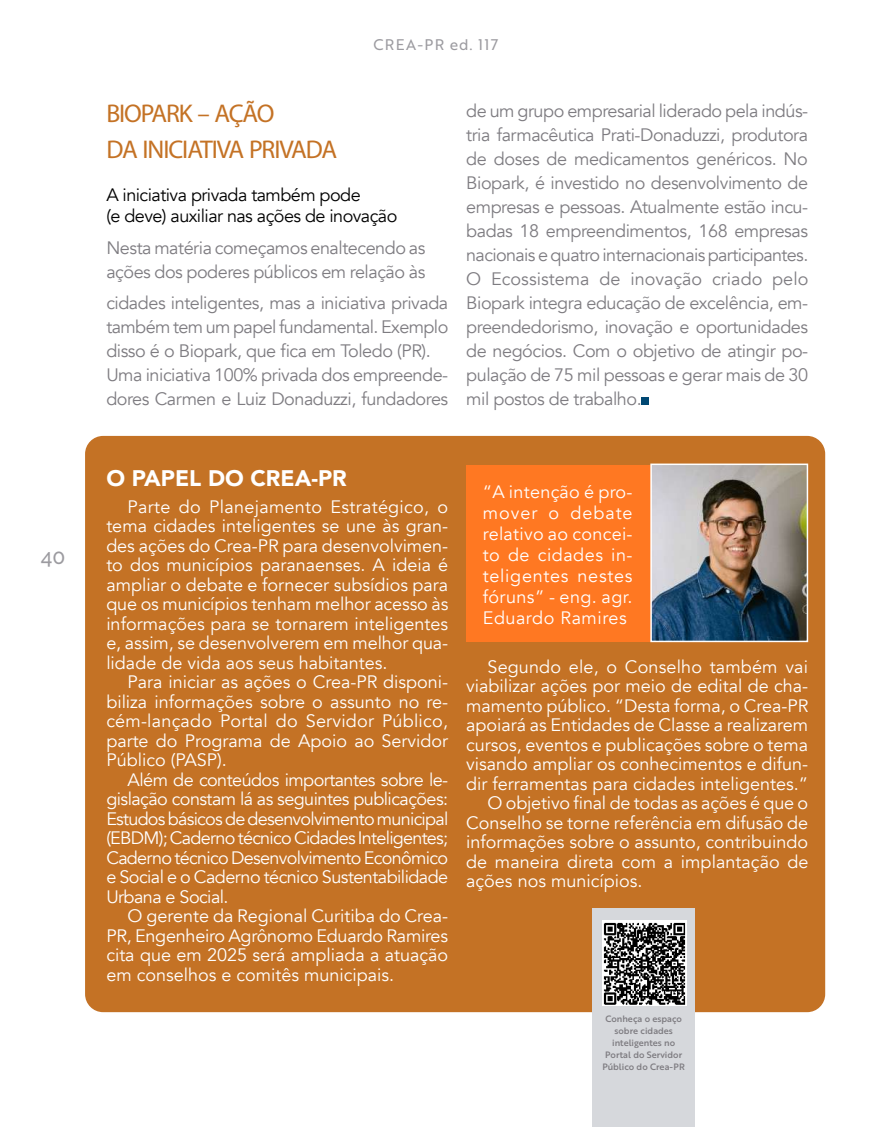
<style>
.page{position:relative;width:872px;height:1127px;background:#fff}
.page>*{position:absolute;margin:0;border:0;box-sizing:border-box;transform-origin:0 0}
.t1{font:36px/36px "Myriad Arabic";letter-spacing:-.03em;color:#c47225}
.t2{font:900 22.5px "Avenir";color:#fff}
.t3{font:500 21px "Raleway";color:#9c9ba0}
.t4{font:18px/19.5px "Avenir";color:#fff;text-align:justify}
.t5{font:18px/24px "Avenir";letter-spacing:-.025em;color:#7e7c81}
.t6{font:18px/21px "Avenir";letter-spacing:-.03em;color:#000}
.t7{font:15px "Brother 1816 Regular";letter-spacing:.09em;color:#9c9ba0}
.t8{font:9px/12px "Brother 1816 Medium";color:#7e7c81;text-align:center}
</style>
<div class="page">
<div style="left:85px;top:436px;width:740px;height:576px;background:#c47225;border-radius:18px"></div>
<div style="left:641px;top:397px;width:7px;height:8px;background:#004873"></div>
<div style="left:592px;top:909px;width:103px;height:218px;background:#d6d8dc"></div>
<img style="left:602px;top:920px;width:84px;height:86px">
<div style="left:466px;top:465px;width:186px;height:177px;background:#ff7822"></div>
<img style="left:653px;top:466px;width:152px;height:173px">
<div style="left:650px;top:463px;width:158px;height:179px;border:2px solid #fff"></div>
<p class="t3" style="left:41px;top:544px;width:26px">40</p>
<p class="t7" style="left:373px;top:33px;width:126px">CREA-PR ed. 117</p>
<h1 class="t1" style="left:106px;top:96px;width:232px">BIOPARK – AÇÃO<br>DA INICIATIVA PRIVADA</h1>
<p class="t6" style="left:106px;top:184px;width:292px">A iniciativa privada também pode<br>(e deve) auxiliar nas ações de inovação</p>
<p class="t5" style="left:106px;top:236px;width:321px">Nesta matéria começamos enaltecendo as ações dos poderes públicos em relação às</p>
<p class="t5" style="left:106px;top:291px;width:343px">cidades inteligentes, mas a iniciativa privada também tem um papel fundamental. Exemplo disso é o Biopark, que fica em Toledo (PR).<br>Uma iniciativa 100% privada dos empreende&shy;dores Carmen e Luiz Donaduzzi, fundadores</p>
<p class="t5" style="left:466px;top:99px;width:343px;text-align:justify">de um grupo empresarial liderado pela indús&shy;tria farmacêutica Prati-Donaduzzi, produtora de doses de medicamentos genéricos. No Biopark, é investido no desenvolvimento de empresas e pessoas. Atualmente estão incu&shy;badas 18 empreendimentos, 168 empresas nacionais e quatro internacionais participantes.<br>O Ecossistema de inovação criado pelo Biopark integra educação de excelência, em&shy;preendedorismo, inovação e oportunidades de negócios. Com o objetivo de atingir po&shy;pulação de 75 mil pessoas e gerar mais de 30 mil postos de trabalho.</p>
<p class="t2" style="left:106px;top:459px;width:242px">O PAPEL DO CREA-PR</p>
<p class="t4" style="left:106px;top:497px;width:343px;text-indent:21px">Parte do Planejamento Estratégico, o tema cidades inteligentes se une às gran&shy;des ações do Crea-PR para desenvolvimen&shy;to dos municípios paranaenses. A ideia é ampliar o debate e fornecer subsídios para que os municípios tenham melhor acesso às informações para se tornarem inteligentes e, assim, se desenvolverem em melhor qua&shy;lidade de vida aos seus habitantes.</p>
<p class="t4" style="left:106px;top:672px;width:343px;text-indent:21px">Para iniciar as ações o Crea-PR disponi&shy;biliza informações sobre o assunto no re&shy;cém-lançado Portal do Servidor Público, parte do Programa de Apoio ao Servidor Público (PASP).</p>
<p class="t4" style="left:106px;top:770px;width:343px;text-indent:21px">Além de conteúdos importantes sobre le&shy;gislação constam lá as seguintes publicações:<br>Estudos básicos de desenvolvimento municipal (EBDM); Caderno técnico Cidades Inteligentes; Caderno técnico Desenvolvimento Econômico e Social e o Caderno técnico Sustentabilidade Urbana e Social.</p>
<p class="t4" style="left:106px;top:906px;width:343px;text-indent:21px">O gerente da Regional Curitiba do Crea-PR, Engenheiro Agrônomo Eduardo Ramires cita que em 2025 será ampliada a atuação em conselhos e comitês municipais.</p>
<p class="t4" style="left:483px;top:481px;width:151px;line-height:21px">“A intenção é pro&shy;mover o debate relativo ao concei&shy;to de cidades in&shy;teligentes nestes fóruns” - eng. agr.<br>Eduardo Ramires</p>
<p class="t4" style="left:487px;top:657px;width:322px">Segundo ele, o Conselho também vai</p>
<p class="t4" style="left:466px;top:677px;width:343px">viabilizar ações por meio de edital de cha-</p>
<p class="t4" style="left:466px;top:696px;width:343px">mamento público. “Desta forma, o Crea-PR</p>
<p class="t4" style="left:466px;top:716px;width:343px">apoiará as Entidades de Classe a realizarem</p>
<p class="t4" style="left:466px;top:735px;width:343px">cursos, eventos e publicações sobre o tema</p>
<p class="t4" style="left:466px;top:755px;width:343px">visando ampliar os conhecimentos e difun-</p>
<p class="t4" style="left:466px;top:774px;width:343px">dir ferramentas para cidades inteligentes.”</p>
<p class="t4" style="left:487px;top:794px;width:322px">O objetivo final de todas as ações é que o</p>
<p class="t4" style="left:466px;top:813px;width:343px">Conselho se torne referência em difusão de</p>
<p class="t4" style="left:466px;top:833px;width:343px">informações sobre o assunto, contribuindo</p>
<p class="t4" style="left:466px;top:852px;width:344px">de maneira direta com a implantação de</p>
<p class="t4" style="left:466px;top:872px;width:178px">ações nos municípios.</p>
<p class="t8" style="left:602px;top:1013px;width:84px">Conheça o espaço sobre cidades inteligentes no<br>Portal do Servidor<br>Público do Crea-PR</p>
</div>
